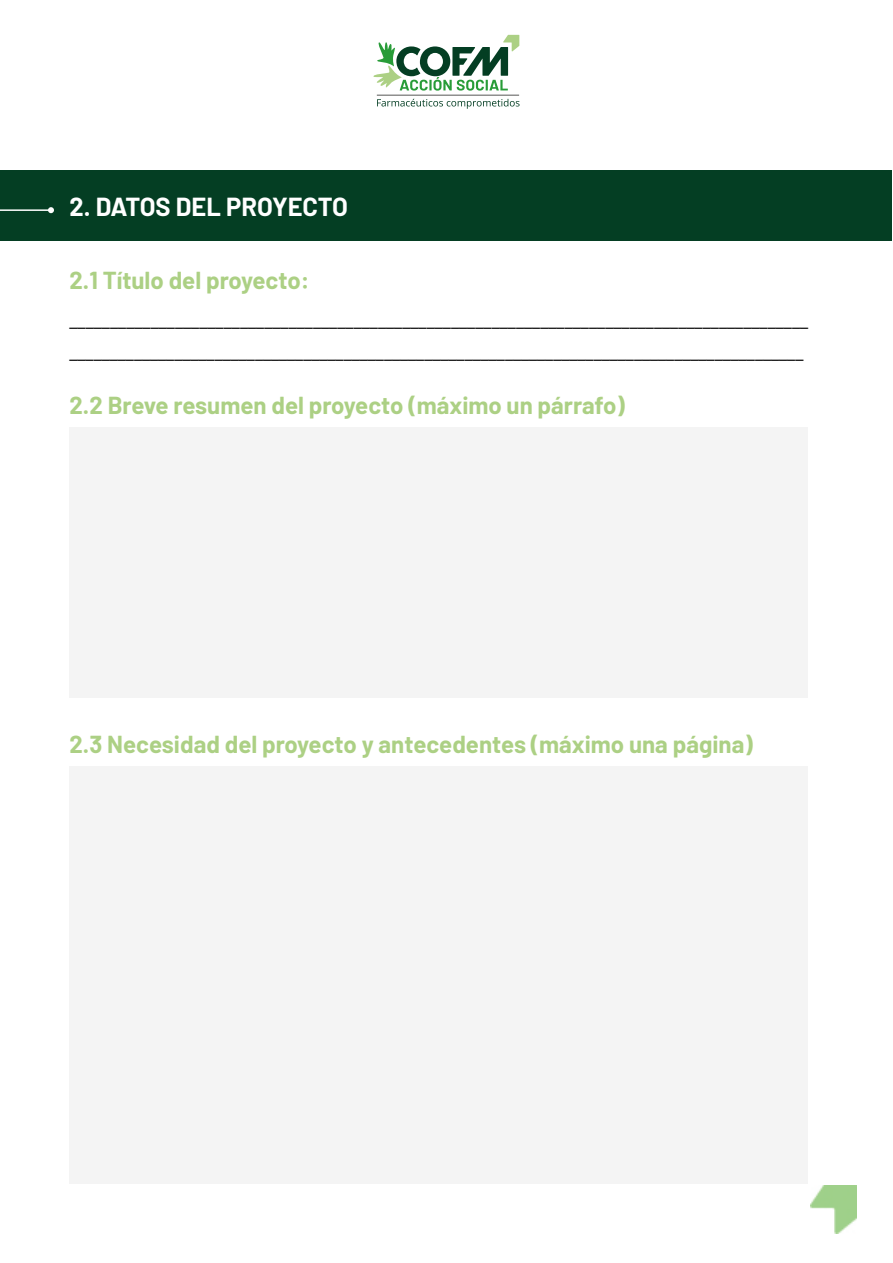
<style>
.page{position:relative;width:893px;height:1263px;background:#fff}
.page>*{position:absolute;margin:0;border:0;box-sizing:border-box;transform-origin:0 0}
.t1{font:700 25.5px "Barlow";letter-spacing:-.005em;color:#fff}
.t2{font:700 24px "Barlow";color:#acd084}
.t3{font:18px/31.5px "Open Sans";color:#000}
</style>
<div class="page">
<div style="left:1px;top:171px;width:891px;height:70px;background:#043e23"></div>
<hr style="left:0;top:209px;width:51px;height:2px;background:#fff">
<svg style="left:48px;top:207px;width:6px;height:6px"></svg>
<hr style="left:377px;top:95px;width:142px;height:1px;background:#575756">
<svg style="left:373px;top:35px;width:146px;height:56px"></svg>
<svg style="left:377px;top:99px;width:143px;height:10px"></svg>
<div style="left:70px;top:427px;width:738px;height:270px;background:#f4f4f4"></div>
<div style="left:70px;top:767px;width:738px;height:417px;background:#f4f4f4"></div>
<img style="left:810px;top:1186px;width:47px;height:48px">
<h1 class="t1" style="left:70px;top:188px;width:280px">2. DATOS DEL PROYECTO</h1>
<h2 class="t2" style="left:70px;top:262px;width:242px">2.1 Título del proyecto:</h2>
<p class="t3" style="left:70px;top:304px;width:740px">___________________________________________________________________________________________ ___________________________________________________________________________________________</p>
<h2 class="t2" style="left:70px;top:387px;width:557px">2.2 Breve resumen del proyecto (máximo un párrafo)</h2>
<h2 class="t2" style="left:70px;top:727px;width:685px">2.3 Necesidad del proyecto y antecedentes (máximo una página)</h2>
</div>
